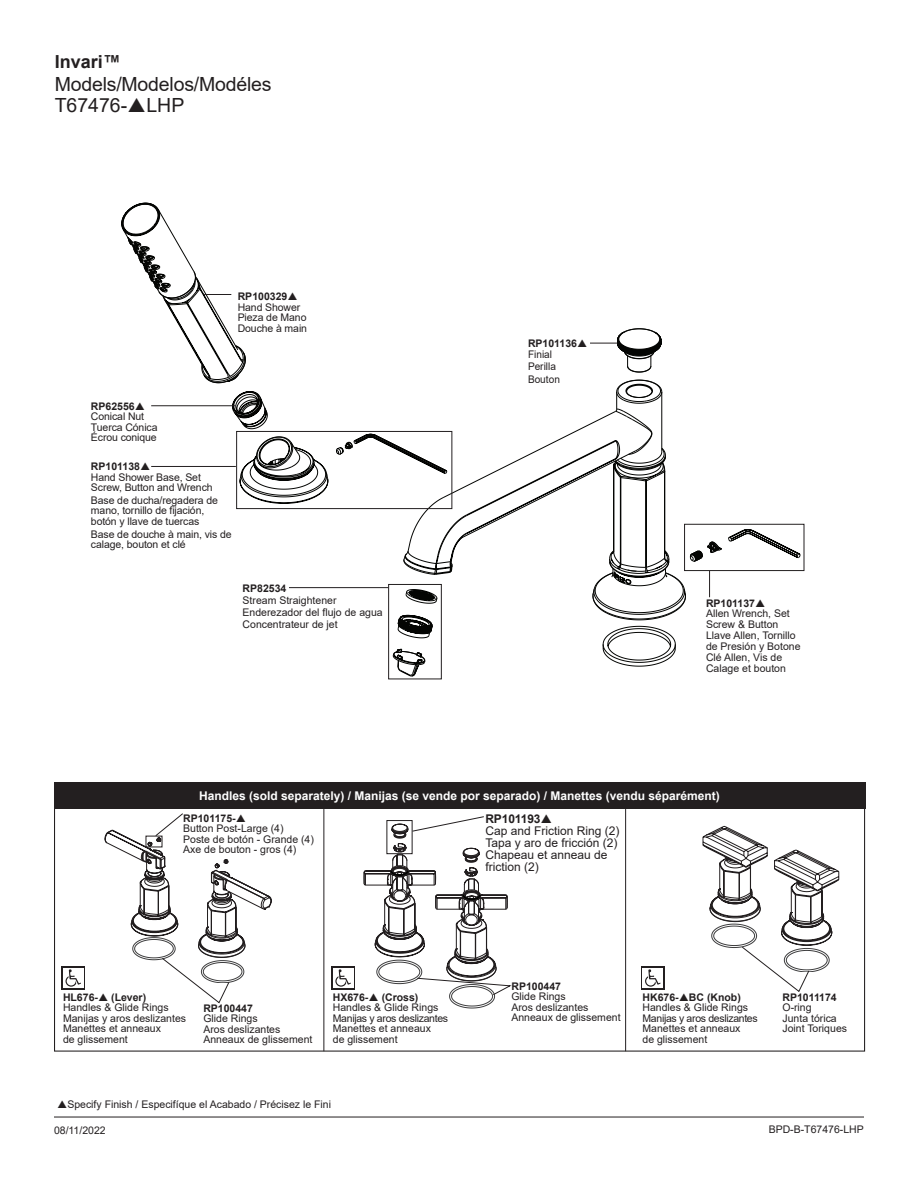
<style>
.page{position:relative;width:918px;height:1188px;background:#fff}
.page>*{position:absolute;margin:0;border:0;box-sizing:border-box;transform-origin:0 0}
.Callouts{font:19.5px "Arial";letter-spacing:-.01em;color:#231f20}
.t1{font:700 18px "Arial";color:#231f20}
.t2{font:700 12px "Arial";color:#fff}
.t3{font:12px/12px "Arial";color:#231f20}
.callout{font:700 12px "Arial";letter-spacing:-.01em;color:#231f20}
.Callouts-2{font:10.5px/10.5px "Arial";color:#231f20}
.Callouts-3{font:700 10.5px "Arial";color:#231f20}
.Callouts-4{font:10.5px "Arial";letter-spacing:-.03em;color:#231f20}
.Callouts-5{font:10.5px "Arial";color:#231f20;scale:.96 1}
.Body_Text{font:10.5px "Arial";color:#231f20}
.s1{font-weight:700}
</style>
<div class="page">
<hr style="left:54px;top:1117px;width:810px;height:1px;background:#231f20">
<div style="left:54px;top:783px;width:811px;height:26px;background:#231f20"></div>
<hr style="left:324px;top:809px;width:1px;height:242px;background:#231f20">
<hr style="left:625px;top:809px;width:1px;height:242px;background:#231f20">
<svg style="left:331px;top:967px;width:24px;height:23px"></svg>
<div style="left:333px;top:968px;width:20px;height:20px;background:#fff"></div>
<svg style="left:335px;top:976px;width:12px;height:11px"></svg>
<div style="left:337px;top:977px;width:8px;height:8px;background:#fff;border-radius:50%"></div>
<svg style="left:338px;top:969px;width:13px;height:16px"></svg>
<svg style="left:641px;top:967px;width:23px;height:23px"></svg>
<div style="left:643px;top:968px;width:20px;height:20px;background:#fff"></div>
<svg style="left:645px;top:976px;width:11px;height:11px"></svg>
<svg style="left:648px;top:969px;width:13px;height:16px"></svg>
<svg style="left:62px;top:967px;width:23px;height:23px"></svg>
<div style="left:63px;top:968px;width:20px;height:20px;background:#fff"></div>
<svg style="left:66px;top:976px;width:11px;height:11px"></svg>
<svg style="left:68px;top:969px;width:13px;height:16px"></svg>
<svg style="left:151px;top:383px;width:242px;height:121px"></svg>
<svg style="left:121px;top:203px;width:125px;height:180px"></svg>
<hr style="left:289px;top:587px;width:99px;height:1px;background:#231f20">
<hr style="left:151px;top:466px;width:85px;height:1px;background:#231f20">
<hr style="left:151px;top:405px;width:85px;height:1px;background:#231f20">
<svg style="left:703px;top:826px;width:136px;height:166px"></svg>
<div style="left:388px;top:584px;width:54px;height:95px;border:1px solid #231f20"></div>
<div style="left:236px;top:431px;width:216px;height:78px;border:1px solid #231f20"></div>
<svg style="left:364px;top:816px;width:148px;height:192px"></svg>
<svg style="left:104px;top:813px;width:168px;height:191px"></svg>
<svg style="left:393px;top:328px;width:407px;height:337px"></svg>
<p class="t1" style="left:55px;top:49px;width:68px">Invari™</p>
<p class="Callouts" style="left:55px;top:71px;width:218px">Models/Modelos/Modéles</p>
<p class="Callouts" style="left:55px;top:92px;width:131px">T67476- LHP</p>
<p class="Callouts-3" style="left:91px;top:398px;width:45px">RP62556</p>
<p class="Callouts-2" style="left:91px;top:411px;width:55px">Conical Nut</p>
<p class="Callouts-2" style="left:91px;top:422px;width:68px">Tuerca Cónica</p>
<p class="Callouts-2" style="left:91px;top:432px;width:67px">Écrou conique</p>
<p class="Callouts-3" style="left:238px;top:289px;width:51px">RP100329</p>
<p class="Callouts-2" style="left:238px;top:302px;width:64px">Hand Shower</p>
<p class="Callouts-2" style="left:238px;top:312px;width:70px">Pieza de Mano</p>
<p class="Callouts-2" style="left:238px;top:323px;width:71px">Douche à main</p>
<p class="Callouts-3" style="left:91px;top:459px;width:51px">RP101138</p>
<p class="Callouts-2" style="left:91px;top:472px;width:123px">Hand Shower Base, Set<br>Screw, Button and Wrench</p>
<p class="Callouts-2" style="left:91px;top:495px;width:129px">Base de ducha/regadera de mano, tornillo de fijación, botón y llave de tuercas</p>
<p class="Callouts-2" style="left:91px;top:529px;width:142px">Base de douche à main, vis de calage, bouton et clé</p>
<p class="Callouts-3" style="left:243px;top:581px;width:45px">RP82534</p>
<p class="Callouts-2" style="left:243px;top:595px;width:95px">Stream Straightener</p>
<p class="Callouts-2" style="left:243px;top:607px;width:142px">Enderezador del flujo de agua</p>
<p class="Callouts-2" style="left:243px;top:619px;width:97px">Concentrateur de jet</p>
<p class="Callouts-3" style="left:528px;top:336px;width:51px">RP101136</p>
<p class="Callouts-5" style="left:528px;top:347px;width:27px">Finial</p>
<p class="Callouts-5" style="left:528px;top:359px;width:31px">Perilla</p>
<p class="Callouts-5" style="left:528px;top:372px;width:35px">Bouton</p>
<p class="Callouts-2" style="left:706px;top:598px;width:85px"><span class="s1">RP101137<br></span>Allen Wrench, Set<br>Screw &amp; Button</p>
<p class="Callouts-2" style="left:706px;top:630px;width:96px">Llave Allen, Tornillo de Presión y Botone</p>
<p class="Callouts-2" style="left:706px;top:652px;width:81px">Clé Allen, Vis de<br>Calage et bouton</p>
<p class="t2" style="left:199px;top:788px;width:522px">Handles (sold separately) / Manijas (se vende por separado) / Manettes (vendu séparément)</p>
<p class="Callouts-3" style="left:183px;top:811px;width:54px">RP101175-</p>
<p class="Callouts-2" style="left:183px;top:823px;width:102px">Button Post-Large (4)</p>
<p class="Callouts-2" style="left:183px;top:834px;width:132px">Poste de botón - Grande (4)</p>
<p class="Callouts-2" style="left:183px;top:844px;width:115px">Axe de bouton - gros (4)</p>
<p class="callout" style="left:485px;top:810px;width:57px">RP101193</p>
<p class="t3" style="left:485px;top:825px;width:136px">Cap and Friction Ring (2)</p>
<p class="t3" style="left:485px;top:837px;width:134px">Tapa y aro de fricción (2)</p>
<p class="t3" style="left:485px;top:849px;width:124px">Chapeau et anneau de friction (2)</p>
<p class="Callouts-3" style="left:63px;top:990px;width:37px">HL676-</p>
<p class="Callouts-3" style="left:111px;top:990px;width:37px">(Lever)</p>
<p class="Callouts-2" style="left:63px;top:1002px;width:107px">Handles &amp; Glide Rings</p>
<p class="Callouts-2" style="left:63px;top:1013px;width:125px">Manijas y aros deslizantes</p>
<p class="Callouts-2" style="left:63px;top:1023px;width:100px">Manettes et anneaux de glissement</p>
<p class="Callouts-3" style="left:203px;top:1001px;width:51px">RP100447</p>
<p class="Callouts-2" style="left:203px;top:1013px;width:56px">Glide Rings</p>
<p class="Callouts-2" style="left:203px;top:1024px;width:79px">Aros deslizantes</p>
<p class="Callouts-2" style="left:203px;top:1034px;width:111px">Anneaux de glissement</p>
<p class="Callouts-3" style="left:333px;top:990px;width:37px">HX676-</p>
<p class="Callouts-3" style="left:382px;top:990px;width:38px">(Cross)</p>
<p class="Callouts-2" style="left:333px;top:1002px;width:107px">Handles &amp; Glide Rings</p>
<p class="Callouts-4" style="left:333px;top:1011px;width:117px">Manijas y aros deslizantes</p>
<p class="Callouts-2" style="left:333px;top:1023px;width:100px">Manettes et anneaux de glissement</p>
<p class="Callouts-2" style="left:67px;top:1099px;width:265px">Specify Finish / Especifíque el Acabado / Précisez le Fini</p>
<p class="Callouts-3" style="left:511px;top:979px;width:51px">RP100447</p>
<p class="Callouts-2" style="left:511px;top:991px;width:56px">Glide Rings</p>
<p class="Callouts-2" style="left:511px;top:1002px;width:79px">Aros deslizantes</p>
<p class="Callouts-2" style="left:511px;top:1012px;width:111px">Anneaux de glissement</p>
<p class="Callouts-3" style="left:643px;top:990px;width:100px">HK676- BC (Knob)</p>
<p class="Callouts-2" style="left:643px;top:1002px;width:107px">Handles &amp; Glide Rings</p>
<p class="Callouts-4" style="left:643px;top:1011px;width:117px">Manijas y aros deslizantes</p>
<p class="Callouts-2" style="left:643px;top:1023px;width:100px">Manettes et anneaux de glissement</p>
<p class="Callouts-3" style="left:783px;top:989px;width:56px">RP1011174</p>
<p class="Callouts-2" style="left:783px;top:1002px;width:31px">O-ring</p>
<p class="Callouts-2" style="left:783px;top:1013px;width:56px">Junta tórica</p>
<p class="Callouts-2" style="left:783px;top:1023px;width:66px">Joint Toriques</p>
<p class="Callouts-2" style="left:54px;top:1125px;width:53px">08/11/2022</p>
<p class="Body_Text" style="left:769px;top:1123px;width:97px">BPD-B-T67476-LHP</p>
</div>
